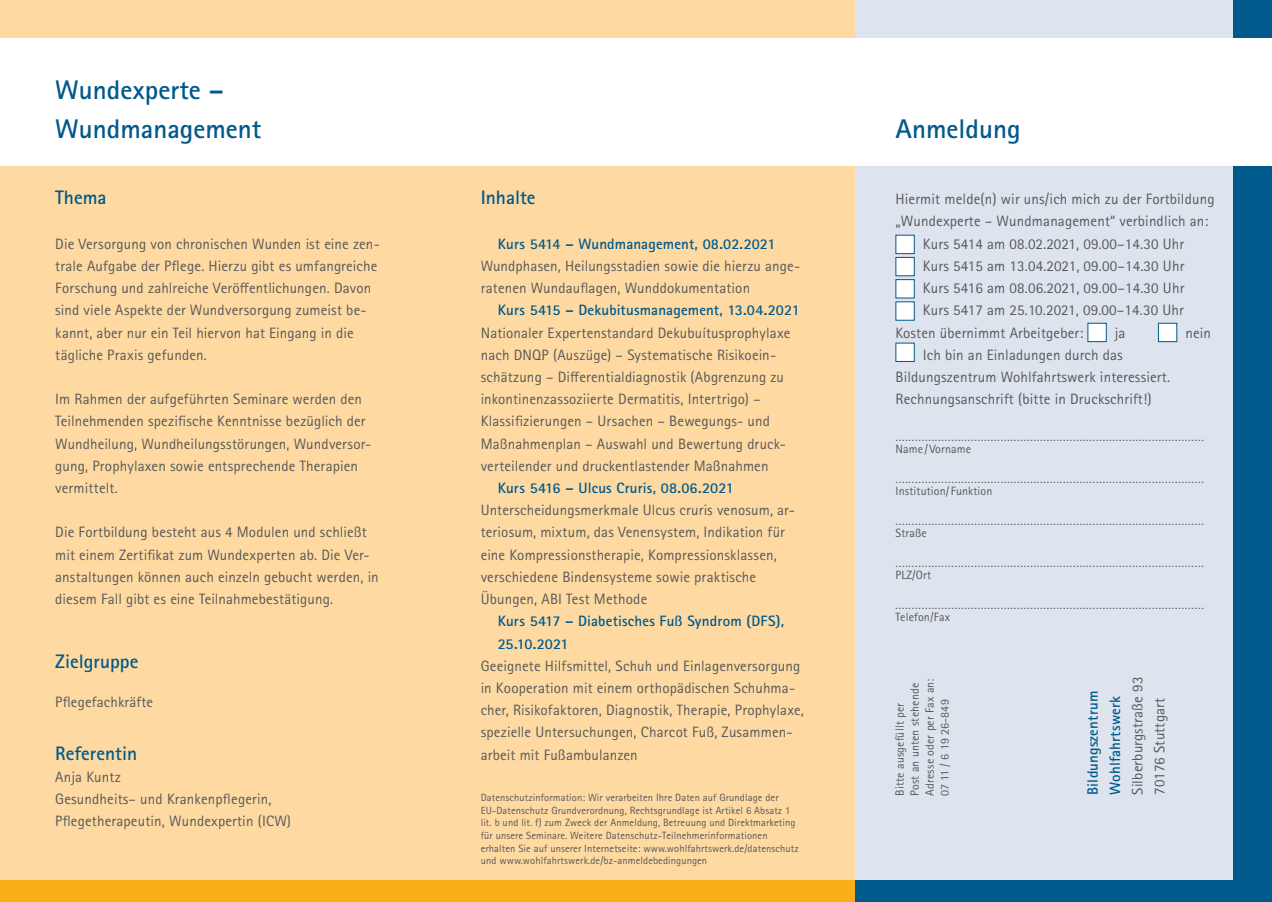
<style>
.page{position:relative;width:1272px;height:902px;background:#fff}
.page>*{position:absolute;margin:0;border:0;box-sizing:border-box;transform-origin:0 0}
.t1{font:700 27px/39px "Rotis Sans Serif Std";color:#00598b}
.t2{font:700 19.5px "Rotis Sans Serif Std";color:#00598b}
.t3{font:15px/22.2px "Rotis Sans Serif Std";letter-spacing:.01em;color:#57585a}
.t4{font:700 15px/22.2px "Rotis Sans Serif Std";letter-spacing:.01em;color:#00598b}
.t5{font:12px/12px "Rotis Sans Serif Std";letter-spacing:.01em;color:#57585a}
.t6{font:10.5px/12.6px "Rotis Sans Serif Std";letter-spacing:.01em;color:#57585a}
</style>
<div class="page">
<div style="left:0;top:0;width:1271px;height:901px;background:#fedaa2"></div>
<div style="left:855px;top:0;width:416px;height:901px;background:#dde4ee"></div>
<div style="left:0;top:880px;width:855px;height:21px;background:#faaf18"></div>
<div style="left:855px;top:880px;width:416px;height:21px;background:#00598b"></div>
<div style="left:1233px;top:0;width:38px;height:901px;background:#00598b"></div>
<div style="left:895px;top:235px;width:19px;height:19px;background:#fff"></div>
<div style="left:895px;top:257px;width:19px;height:19px;background:#fff"></div>
<div style="left:895px;top:279px;width:19px;height:19px;background:#fff"></div>
<div style="left:895px;top:301px;width:19px;height:19px;background:#fff"></div>
<div style="left:1087px;top:323px;width:19px;height:19px;background:#fff"></div>
<div style="left:1157px;top:323px;width:20px;height:19px;background:#fff;border:1px solid #00598b"></div>
<div style="left:895px;top:342px;width:19px;height:20px;background:#fff"></div>
<div style="left:0;top:38px;width:1271px;height:128px;background:#fff"></div>
<h1 class="t1" style="left:55px;top:70px;width:208px">Wundexperte –<br>Wundmanagement</h1>
<h2 class="t2" style="left:55px;top:185px;width:53px">Thema</h2>
<p class="t3" style="left:55px;top:232px;width:326px">Die Versorgung von chronischen Wunden ist eine zen&shy;trale Aufgabe der Pflege. Hierzu gibt es umfangreiche Forschung und zahlreiche Veröffentlichungen. Davon sind viele Aspekte der Wundversorgung zumeist be&shy;kannt, aber nur ein Teil hiervon hat Eingang in die tägliche Praxis gefunden.</p>
<p class="t3" style="left:55px;top:388px;width:317px">Im Rahmen der aufgeführten Seminare werden den Teilnehmenden spezifische Kenntnisse bezüglich der Wundheilung, Wundheilungsstörungen, Wundversor&shy;gung, Prophylaxen sowie entsprechende Therapien vermittelt.</p>
<p class="t3" style="left:55px;top:521px;width:325px">Die Fortbildung besteht aus 4 Modulen und schließt mit einem Zertifikat zum Wundexperten ab. Die Ver&shy;anstaltungen können auch einzeln gebucht werden, in diesem Fall gibt es eine Teilnahmebestätigung.</p>
<h2 class="t2" style="left:55px;top:649px;width:85px">Zielgruppe</h2>
<p class="t3" style="left:55px;top:690px;width:99px">Pflegefachkräfte</p>
<h2 class="t2" style="left:55px;top:740px;width:83px">Referentin</h2>
<p class="t3" style="left:55px;top:765px;width:237px">Anja Kuntz<br>Gesundheits– und Krankenpflegerin,<br>Pflegetherapeutin, Wundexpertin (ICW)</p>
<h2 class="t2" style="left:480px;top:185px;width:56px">Inhalte</h2>
<p class="t4" style="left:497px;top:232px;width:279px">Kurs 5414 – Wundmanagement, 08.02.2021</p>
<p class="t3" style="left:480px;top:255px;width:321px">Wundphasen, Heilungsstadien sowie die hierzu ange&shy;ratenen Wundauflagen, Wunddokumentation</p>
<p class="t4" style="left:497px;top:299px;width:303px">Kurs 5415 – Dekubitusmanagement, 13.04.2021</p>
<p class="t3" style="left:480px;top:321px;width:311px">Nationaler Expertenstandard Dekubuítusprophylaxe nach DNQP (Auszüge) – Systematische Risikoein&shy;schätzung – Differentialdiagnostik (Abgrenzung zu inkontinenzassoziierte Dermatitis, Intertrigo) – Klassifizierungen – Ursachen – Bewegungs- und Maßnahmenplan – Auswahl und Bewertung druck&shy;verteilender und druckentlastender Maßnahmen</p>
<p class="t4" style="left:497px;top:476px;width:238px">Kurs 5416 – Ulcus Cruris, 08.06.2021</p>
<p class="t3" style="left:480px;top:499px;width:315px">Unterscheidungsmerkmale Ulcus cruris venosum, ar&shy;teriosum, mixtum, das Venensystem, Indikation für eine Kompressionstherapie, Kompressionsklassen, verschiedene Bindensysteme sowie praktische Übungen, ABI Test Methode</p>
<p class="t4" style="left:497px;top:610px;width:288px">Kurs 5417 – Diabetisches Fuß Syndrom (DFS),<br>25.10.2021</p>
<p class="t3" style="left:480px;top:654px;width:325px">Geeignete Hilfsmittel, Schuh und Einlagenversorgung in Kooperation mit einem orthopädischen Schuhma&shy;cher, Risikofaktoren, Diagnostik, Therapie, Prophylaxe, spezielle Untersuchungen, Charcot Fuß, Zusammen&shy;arbeit mit Fußambulanzen</p>
<p class="t6" style="left:480px;top:791px;width:319px">Datenschutzinformation: Wir verarbeiten Ihre Daten auf Grundlage der EU-Datenschutz Grundverordnung, Rechtsgrundlage ist Artikel 6 Absatz 1 lit. b und lit. f) zum Zweck der Anmeldung, Betreuung und Direktmarketing für unsere Seminare. Weitere Datenschutz-Teilnehmerinformationen erhalten Sie auf unserer Internetseite: www.wohlfahrtswerk.de/datenschutz und www.wohlfahrtswerk.de/bz-anmeldebedingungen</p>
<h1 class="t1" style="left:895px;top:109px;width:127px">Anmeldung</h1>
<p class="t3" style="left:895px;top:188px;width:320px">Hiermit melde(n) wir uns/ich mich zu der Fortbildung</p>
<p class="t3" style="left:895px;top:210px;width:314px">„Wundexperte – Wundmanagement“ verbindlich an:</p>
<p class="t3" style="left:922px;top:232px;width:263px">Kurs 5414 am 08.02.2021, 09.00–14.30 Uhr</p>
<p class="t3" style="left:922px;top:255px;width:263px">Kurs 5415 am 13.04.2021, 09.00–14.30 Uhr</p>
<p class="t3" style="left:922px;top:277px;width:263px">Kurs 5416 am 08.06.2021, 09.00–14.30 Uhr</p>
<p class="t3" style="left:922px;top:299px;width:262px">Kurs 5417 am 25.10.2021, 09.00–14.30 Uhr</p>
<p class="t3" style="left:895px;top:321px;width:189px">Kosten übernimmt Arbeitgeber:</p>
<p class="t3" style="left:1114px;top:321px;width:12px">ja</p>
<p class="t3" style="left:1185px;top:321px;width:27px">nein</p>
<p class="t3" style="left:895px;top:343px;width:276px;text-indent:27px">Ich bin an Einladungen durch das<br>Bildungszentrum Wohlfahrtswerk interessiert.<br>Rechnungsanschrift (bitte in Druckschrift!)</p>
<p class="t5" style="left:895px;top:431px;width:310px">..............................................................................................<br>Name/Vorname</p>
<p class="t5" style="left:895px;top:473px;width:310px">..............................................................................................<br>Institution/Funktion</p>
<p class="t5" style="left:895px;top:515px;width:310px">..............................................................................................<br>Straße</p>
<p class="t5" style="left:895px;top:557px;width:310px">..............................................................................................<br>PLZ/Ort</p>
<p class="t5" style="left:895px;top:599px;width:310px">..............................................................................................<br>Telefon/Fax</p>
<p class="t5" style="left:892px;top:795px;width:119px;line-height:15px;rotate:-90deg">Bitte ausgefüllt per<br>Post an unten stehende<br>Adresse oder per Fax an:<br>07 11 / 6 19 26-849</p>
<p class="t4" style="left:1081px;top:794px;width:105px;rotate:-90deg">Bildungszentrum<br>Wohlfahrtswerk</p>
<p class="t3" style="left:1126px;top:794px;width:119px;rotate:-90deg">Silberburgstraße 93<br>70176 Stuttgart</p>
</div>
